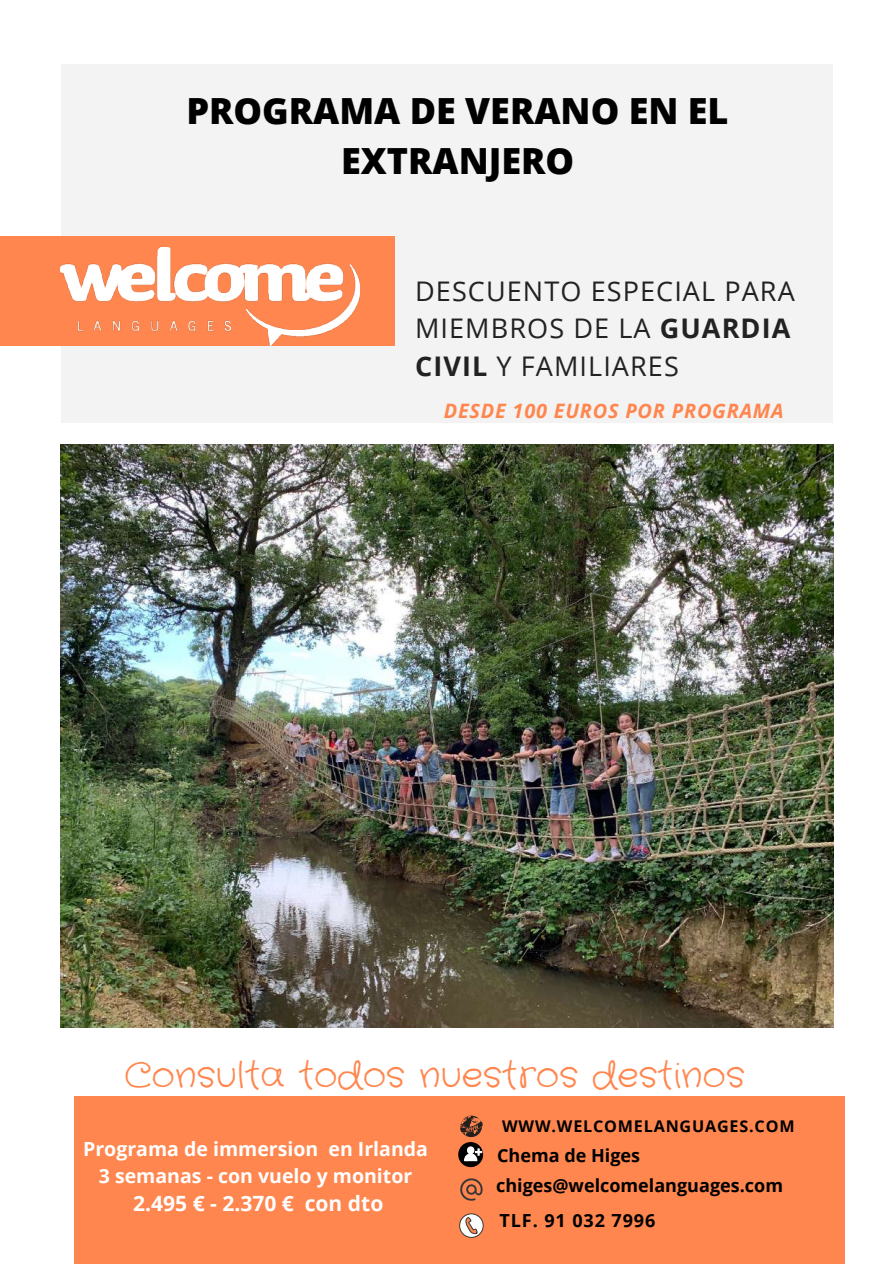
<style>
.page{position:relative;width:894px;height:1264px;background:#fff}
.page>*{position:absolute;margin:0;border:0;box-sizing:border-box;transform-origin:0 0}
.t1{font:800 36px/49.5px "Open Sans";color:#000;text-align:center}
.t2{font:36px "Crafty Girls";letter-spacing:.005em;color:#ff864e}
.t3{font:27px/37.7px "Open Sans";letter-spacing:.04em;color:#222}
.t4{font:700 21px "Open Sans";color:#fff}
.t5{font:italic 700 19.8px "Open Sans";letter-spacing:.04em;color:#ff864e}
.t6{font:700 19.5px/27px "Open Sans";color:#fff;text-align:center}
.t7{font:700 18px/30.5px "Open Sans";color:#000}
.t8{font:700 18px "Open Sans";letter-spacing:.05em;color:#000}
.t9{font:700 16.2px "Open Sans";letter-spacing:.05em;color:#000}
.s1{font-weight:700}
</style>
<div class="page">
<div style="left:74px;top:1096px;width:770px;height:167px;background:#ff864e"></div>
<div style="left:61px;top:64px;width:771px;height:358px;background:#f3f3f3"></div>
<img style="left:61px;top:444px;width:772px;height:583px">
<div style="left:0;top:237px;width:394px;height:108px;background:#ff864e"></div>
<img style="left:61px;top:247px;width:298px;height:98px">
<svg style="left:459px;top:1213px;width:24px;height:24px"></svg>
<svg style="left:460px;top:1115px;width:22px;height:22px"></svg>
<div style="left:459px;top:1142px;width:23px;height:24px;background:#000;border-radius:12px"></div>
<div style="left:458px;top:1142px;width:25px;height:25px;border:1px solid #000;border-radius:12px"></div>
<div style="left:467px;top:1146px;width:7px;height:8px;border:1px solid #fff;border-radius:3px"></div>
<svg style="left:464px;top:1147px;width:18px;height:14px"></svg>
<svg style="left:460px;top:1178px;width:22px;height:22px"></svg>
<h1 class="t1" style="left:186px;top:85px;width:543px">PROGRAMA DE VERANO EN EL<br>EXTRANJERO</h1>
<p class="t3" style="left:415px;top:271px;width:381px">DESCUENTO ESPECIAL PARA<br>MIEMBROS DE LA <span class="s1">GUARDIA<br>CIVIL</span> Y FAMILIARES</p>
<p class="t5" style="left:443px;top:396px;width:341px">DESDE 100 EUROS POR PROGRAMA</p>
<h1 class="t2" style="left:124px;top:1050px;width:621px">Consulta todos nuestros destinos</h1>
<p class="t6" style="left:83px;top:1134px;width:346px">Programa de immersion en Irlanda<br>3 semanas - con vuelo y monitor</p>
<p class="t4" style="left:133px;top:1188px;width:251px">2.495 € - 2.370 € con dto</p>
<p class="t9" style="left:502px;top:1115px;width:294px">WWW.WELCOMELANGUAGES.COM</p>
<p class="t7" style="left:496px;top:1139px;width:288px">Chema de Higes chiges@welcomelanguages.com</p>
<p class="t8" style="left:499px;top:1208px;width:157px">TLF. 91 032 7996</p>
</div>
